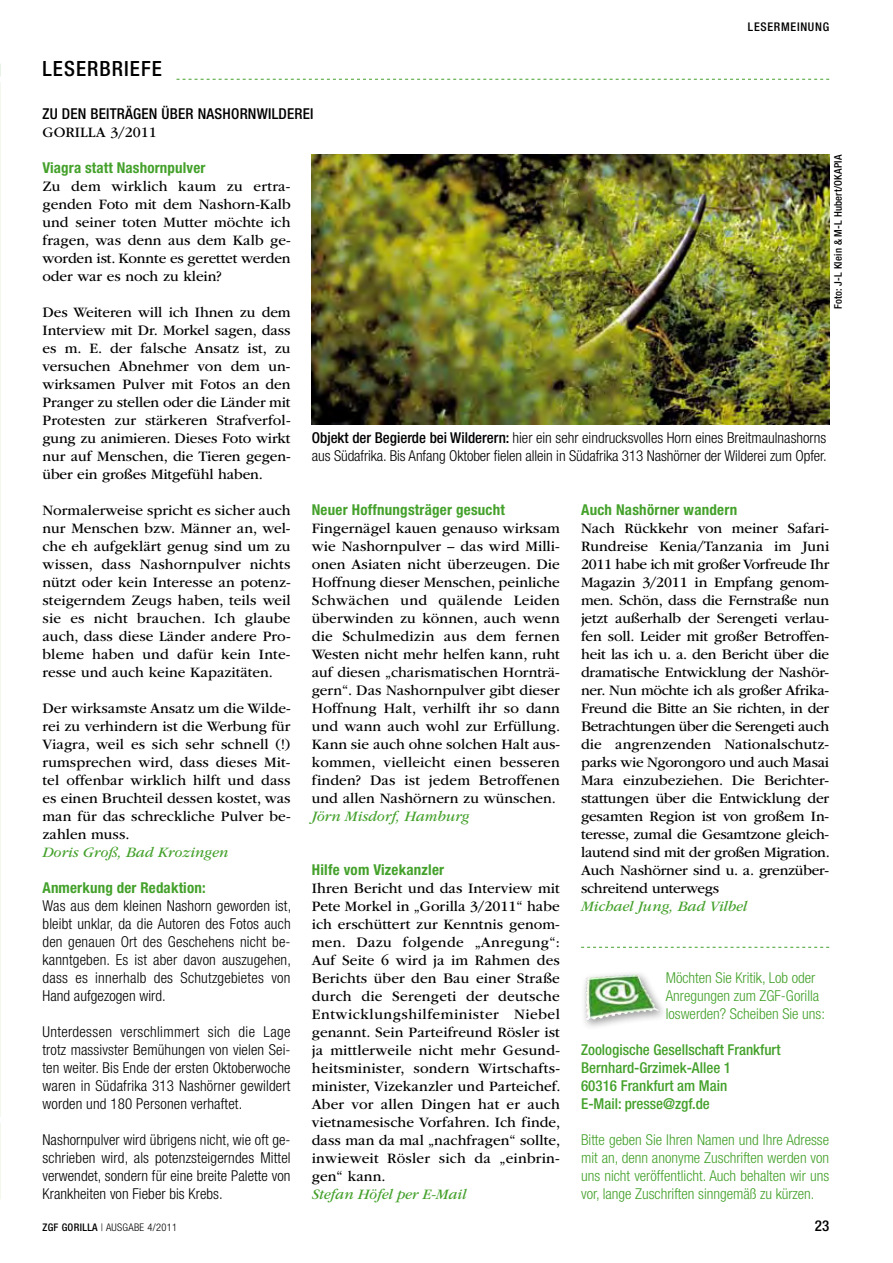
<style>
.page{position:relative;width:893px;height:1263px;background:#fff}
.page>*{position:absolute;margin:0;border:0;box-sizing:border-box;transform-origin:0 0}
.t1{font:500 condensed 21px "Helvetica Neue LT";letter-spacing:.05em;color:#000}
.t2{font:15px/18px "ITC Garamond Std";color:#000;text-align:justify}
.t3{font:300 condensed 15px/18px "Helvetica Neue LT";letter-spacing:.005em;color:#000;text-align:justify}
.t4{font:300 condensed 15px/18px "Helvetica Neue LT";color:#44a12b}
.t5{font:700 condensed 15px "Helvetica Neue LT";letter-spacing:.015em;color:#44a12b}
.t6{font:500 condensed 15px/18px "Helvetica Neue LT";color:#44a12b}
.t7{font:italic 15px "ITC Garamond Std";color:#44a12b}
.t8{font:500 condensed 15px "Helvetica Neue LT";letter-spacing:.015em;color:#000}
.t9{font:500 condensed 12px "Helvetica Neue LT";letter-spacing:.06em;color:#000}
.t10{font:500 condensed 10.5px "Helvetica Neue LT";letter-spacing:.02em;color:#000}
.t11{font:300 condensed 10.5px "Helvetica Neue LT";letter-spacing:.03em;color:#000}
.s1{font-weight:500}
</style>
<div class="page">
<svg style="left:0;top:64px;width:1px;height:12px"></svg>
<div style="left:580px;top:969px;width:89px;height:62px;background:#000;opacity:.4"></div>
<img style="left:586px;top:974px;width:51px;height:9px">
<svg style="left:581px;top:947px;width:248px;height:1px"></svg>
<svg style="left:176px;top:79px;width:653px;height:1px"></svg>
<img style="left:312px;top:155px;width:517px;height:270px">
<svg style="left:0;top:82px;width:1px;height:1117px"></svg>
<h1 class="t1" style="left:43px;top:56px;width:121px">Leserbriefe</h1>
<p class="t8" style="left:43px;top:105px;width:273px">Zu den Beiträgen über Nashornwilderei</p>
<p class="t2" style="left:43px;top:123px;width:116px">GORILLA 3/2011</p>
<p class="t9" style="left:748px;top:19px;width:82px">Lesermeinung</p>
<p class="t5" style="left:43px;top:158px;width:164px">Viagra statt Nashornpulver</p>
<p class="t2" style="left:43px;top:177px;width:250px">Zu dem wirklich kaum zu ertra&shy;genden Foto mit dem Nashorn-Kalb und seiner toten Mutter möchte ich fragen, was denn aus dem Kalb ge&shy;worden ist. Konnte es gerettet werden oder war es noch zu klein?</p>
<p class="t2" style="left:43px;top:303px;width:250px">Des Weiteren will ich Ihnen zu dem Interview mit Dr. Morkel sagen, dass es m. E. der falsche Ansatz ist, zu versuchen Abnehmer von dem un&shy;wirksamen Pulver mit Fotos an den Pranger zu stellen oder die Länder mit Protesten zur stärkeren Strafverfol&shy;gung zu animieren. Dieses Foto wirkt nur auf Menschen, die Tieren gegen&shy;über ein großes Mitgefühl haben.</p>
<p class="t2" style="left:43px;top:501px;width:250px">Normalerweise spricht es sicher auch nur Menschen bzw. Männer an, wel&shy;che eh aufgeklärt genug sind um zu wissen, dass Nashornpulver nichts nützt oder kein Interesse an potenz&shy;steigerndem Zeugs haben, teils weil sie es nicht brauchen. Ich glaube auch, dass diese Länder andere Pro&shy;bleme haben und dafür kein Inte&shy;resse und auch keine Kapazitäten.</p>
<p class="t2" style="left:43px;top:699px;width:250px">Der wirksamste Ansatz um die Wilde&shy;rei zu verhindern ist die Werbung für Viagra, weil es sich sehr schnell (!) rumsprechen wird, dass dieses Mit&shy;tel offenbar wirklich hilft und dass es einen Bruchteil dessen kostet, was man für das schreckliche Pulver be&shy;zahlen muss.</p>
<p class="t7" style="left:43px;top:844px;width:187px">Doris Groß, Bad Krozingen</p>
<p class="t5" style="left:43px;top:878px;width:165px">Anmerkung der Redaktion:</p>
<p class="t3" style="left:43px;top:896px;width:250px">Was aus dem kleinen Nashorn geworden ist, bleibt unklar, da die Autoren des Fotos auch den genauen Ort des Geschehens nicht be&shy;kanntgeben. Es ist aber davon auszugehen, dass es innerhalb des Schutzgebietes von Hand aufgezogen wird.</p>
<p class="t3" style="left:43px;top:1022px;width:250px">Unterdessen verschlimmert sich die Lage trotz massivster Bemühungen von vielen Sei&shy;ten weiter. Bis Ende der ersten Oktoberwoche waren in Südafrika 313 Nashörner gewildert worden und 180 Personen verhaftet.</p>
<p class="t3" style="left:43px;top:1130px;width:250px">Nashornpulver wird übrigens nicht, wie oft ge&shy;schrieben wird, als potenzsteigerndes Mittel verwendet, sondern für eine breite Palette von Krankheiten von Fieber bis Krebs.</p>
<p class="t11" style="left:43px;top:1221px;width:136px"><span class="s1">ZGF Gorilla</span> | Ausgabe 4/2011</p>
<p class="t10" style="left:832px;top:309px;width:155px;rotate:-90deg">Foto: J-L Klein &amp; M-L Hubert/OKAPIA</p>
<p class="t3" style="left:312px;top:428px;width:516px"><span class="s1">Objekt der Begierde bei Wilderern:</span> hier ein sehr eindrucksvolles Horn eines Breitmaulnashorns aus Südafrika. Bis Anfang Oktober fielen allein in Südafrika 313 Nashörner der Wilderei zum Opfer.</p>
<p class="t5" style="left:312px;top:500px;width:195px">Neuer Hoffnungsträger gesucht</p>
<p class="t2" style="left:312px;top:519px;width:250px">Fingernägel kauen genauso wirksam wie Nashornpulver – das wird Milli&shy;onen Asiaten nicht überzeugen. Die Hoffnung dieser Menschen, peinliche Schwächen und quälende Leiden überwinden zu können, auch wenn die Schulmedizin aus dem fernen Westen nicht mehr helfen kann, ruht auf diesen „charismatischen Hornträ&shy;gern“. Das Nashornpulver gibt dieser Hoffnung Halt, verhilft ihr so dann und wann auch wohl zur Erfüllung.<br>Kann sie auch ohne solchen Halt aus&shy;kommen, vielleicht einen besseren finden? Das ist jedem Betroffenen und allen Nashörnern zu wünschen.</p>
<p class="t7" style="left:312px;top:808px;width:159px">Jörn Misdorf, Hamburg</p>
<p class="t5" style="left:312px;top:860px;width:134px">Hilfe vom Vizekanzler</p>
<p class="t2" style="left:312px;top:879px;width:250px">Ihren Bericht und das Interview mit Pete Morkel in „Gorilla 3/2011“ habe ich erschüttert zur Kenntnis genom&shy;men. Dazu folgende „Anregung“:<br>Auf Seite 6 wird ja im Rahmen des Berichts über den Bau einer Straße durch die Serengeti der deutsche Entwicklungshilfeminister Niebel genannt. Sein Parteifreund Rösler ist ja mittlerweile nicht mehr Gesund&shy;heitsminister, sondern Wirtschafts&shy;minister, Vizekanzler und Parteichef.<br>Aber vor allen Dingen hat er auch vietnamesische Vorfahren. Ich finde, dass man da mal „nachfragen“ sollte, inwieweit Rösler sich da „einbrin&shy;gen“ kann.</p>
<p class="t7" style="left:312px;top:1186px;width:156px">Stefan Höfel per E-Mail</p>
<p class="t5" style="left:581px;top:500px;width:158px">Auch Nashörner wandern</p>
<p class="t2" style="left:581px;top:519px;width:250px">Nach Rückkehr von meiner Safari-Rundreise Kenia/Tanzania im Juni 2011 habe ich mit großer Vorfreude Ihr Magazin 3/2011 in Empfang genom&shy;men. Schön, dass die Fernstraße nun jetzt außerhalb der Serengeti verlau&shy;fen soll. Leider mit großer Betroffen&shy;heit las ich u. a. den Bericht über die dramatische Entwicklung der Nashör&shy;ner. Nun möchte ich als großer Afrika-Freund die Bitte an Sie richten, in der Betrachtungen über die Serengeti auch die angrenzenden Nationalschutz&shy;parks wie Ngorongoro und auch Masai Mara einzubeziehen. Die Berichter&shy;stattungen über die Entwicklung der gesamten Region ist von großem In&shy;teresse, zumal die Gesamtzone gleich&shy;lautend sind mit der großen Migration.<br>Auch Nashörner sind u. a. grenzüber&shy;schreitend unterwegs</p>
<p class="t7" style="left:581px;top:898px;width:168px">Michael Jung, Bad Vilbel</p>
<p class="t4" style="left:666px;top:968px;width:161px">Möchten Sie Kritik, Lob oder<br>Anregungen zum ZGF-Gorilla loswerden? Scheiben Sie uns:</p>
<p class="t6" style="left:581px;top:1040px;width:201px">Zoologische Gesellschaft Frankfurt<br>Bernhard-Grzimek-Allee 1<br>60316 Frankfurt am Main<br>E-Mail: presse@zgf.de</p>
<p class="t4" style="left:581px;top:1130px;width:250px;text-align:justify">Bitte geben Sie Ihren Namen und Ihre Adresse mit an, denn anonyme Zuschriften werden von uns nicht veröffentlicht. Auch behalten wir uns vor, lange Zuschriften sinngemäß zu kürzen.</p>
<p class="t8" style="left:815px;top:1216px;width:16px">23</p>
</div>
